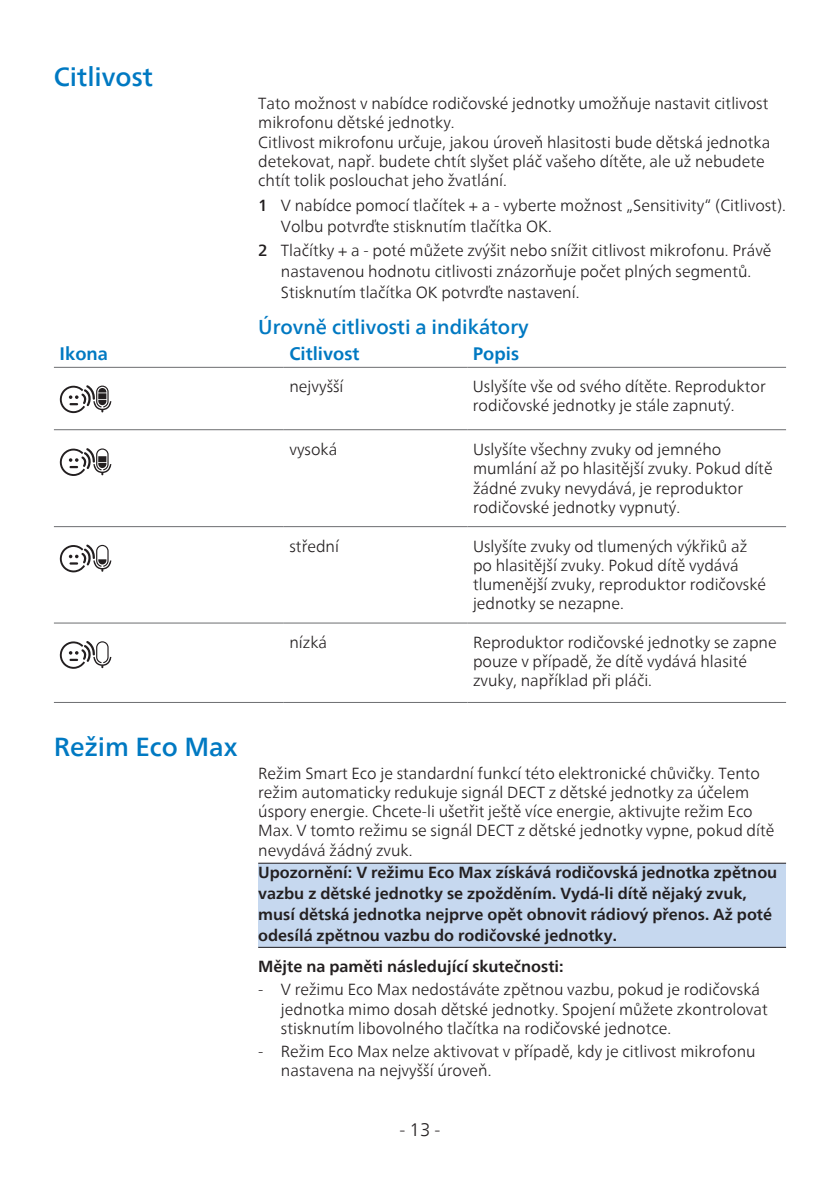
<style>
.page{position:relative;width:840px;height:1191px;background:#fff}
.page>*{position:absolute;margin:0;border:0;box-sizing:border-box;transform-origin:0 0}
.Heading_2{font:500 26px "Neue Frutiger World";color:#0079c2}
.Heading_3{font:500 20px "Neue Frutiger World";color:#0079c2}
.Table_Heading{font:700 18px "Neue Frutiger World";color:#0079c2}
.t1{font:300 18px "Neue Frutiger World";color:#231f20}
.Body_Text{font:300 16px/19.2px "Neue Frutiger World";color:#231f20}
.Warning{font:700 16px/20.8px "Neue Frutiger World";color:#231f20}
.Body_Text-2{font:700 16px "Neue Frutiger World";color:#231f20}
.s1{font-weight:500}
</style>
<div class="page">
<hr style="left:54px;top:367px;width:229px;height:1px;background:#6c6d70">
<hr style="left:283px;top:367px;width:184px;height:1px;background:#6c6d70">
<hr style="left:467px;top:367px;width:318px;height:1px;background:#6c6d70">
<hr style="left:54px;top:429px;width:229px;height:1px;background:#6c6d70">
<hr style="left:283px;top:429px;width:184px;height:1px;background:#6c6d70">
<hr style="left:467px;top:429px;width:318px;height:1px;background:#6c6d70">
<hr style="left:54px;top:526px;width:229px;height:1px;background:#6c6d70">
<hr style="left:283px;top:526px;width:184px;height:1px;background:#6c6d70">
<hr style="left:467px;top:526px;width:318px;height:1px;background:#6c6d70">
<hr style="left:54px;top:622px;width:229px;height:1px;background:#6c6d70">
<hr style="left:283px;top:622px;width:184px;height:1px;background:#6c6d70">
<hr style="left:467px;top:622px;width:318px;height:1px;background:#6c6d70">
<hr style="left:54px;top:702px;width:229px;height:1px;background:#6c6d70">
<hr style="left:283px;top:702px;width:184px;height:1px;background:#6c6d70">
<hr style="left:467px;top:702px;width:318px;height:1px;background:#6c6d70">
<div style="left:258px;top:863px;width:527px;height:84px;background:#c6d8ef"></div>
<hr style="left:258px;top:946px;width:527px;height:1px;background:#231f20">
<hr style="left:258px;top:862px;width:527px;height:1px;background:#231f20">
<svg style="left:60px;top:385px;width:51px;height:28px"></svg>
<svg style="left:60px;top:448px;width:51px;height:28px"></svg>
<svg style="left:60px;top:544px;width:51px;height:28px"></svg>
<svg style="left:60px;top:641px;width:51px;height:28px"></svg>
<p class="Heading_2" style="left:54px;top:55px;width:100px">Citlivost</p>
<p class="Body_Text" style="left:258px;top:94px;width:513px">Tato možnost v nabídce rodičovské jednotky umožňuje nastavit citlivost mikrofonu dětské jednotky.<br>Citlivost mikrofonu určuje, jakou úroveň hlasitosti bude dětská jednotka detekovat, např. budete chtít slyšet pláč vašeho dítěte, ale už nebudete chtít tolik poslouchat jeho žvatlání.</p>
<p class="Body_Text" style="left:281px;top:195px;width:506px;line-height:20.8px;text-indent:-23px"><span class="s1">1</span> V nabídce pomocí tlačítek + a - vyberte možnost „Sensitivity“ (Citlivost).<br>Volbu potvrďte stisknutím tlačítka OK.</p>
<p class="Body_Text" style="left:281px;top:240px;width:492px;line-height:20.8px;text-indent:-23px"><span class="s1">2</span> Tlačítky + a - poté můžete zvýšit nebo snížit citlivost mikrofonu. Právě nastavenou hodnotu citlivosti znázorňuje počet plných segmentů.<br>Stisknutím tlačítka OK potvrďte nastavení.</p>
<p class="Heading_3" style="left:258px;top:310px;width:272px">Úrovně citlivosti a indikátory</p>
<p class="Table_Heading" style="left:60px;top:337px;width:50px">Ikona</p>
<p class="Table_Heading" style="left:289px;top:337px;width:71px">Citlivost</p>
<p class="Table_Heading" style="left:472px;top:337px;width:48px">Popis</p>
<p class="Body_Text" style="left:289px;top:377px;width:55px">nejvyšší</p>
<p class="Body_Text" style="left:472px;top:377px;width:294px">Uslyšíte vše od svého dítěte. Reproduktor rodičovské jednotky je stále zapnutý.</p>
<p class="Body_Text" style="left:289px;top:440px;width:49px">vysoká</p>
<p class="Body_Text" style="left:473px;top:440px;width:301px">Uslyšíte všechny zvuky od jemného mumlání až po hlasitější zvuky. Pokud dítě žádné zvuky nevydává, je reproduktor rodičovské jednotky vypnutý.</p>
<p class="Body_Text" style="left:289px;top:536px;width:51px">střední</p>
<p class="Body_Text" style="left:473px;top:536px;width:294px">Uslyšíte zvuky od tlumených výkřiků až po hlasitější zvuky. Pokud dítě vydává tlumenější zvuky, reproduktor rodičovské jednotky se nezapne.</p>
<p class="Body_Text" style="left:289px;top:633px;width:39px">nízká</p>
<p class="Body_Text" style="left:473px;top:633px;width:305px">Reproduktor rodičovské jednotky se zapne pouze v případě, že dítě vydává hlasité zvuky, například při pláči.</p>
<p class="Heading_2" style="left:54px;top:725px;width:185px">Režim Eco Max</p>
<p class="Body_Text" style="left:258px;top:763px;width:517px">Režim Smart Eco je standardní funkcí této elektronické chůvičky. Tento režim automaticky redukuje signál DECT z dětské jednotky za účelem úspory energie. Chcete-li ušetřit ještě více energie, aktivujte režim Eco Max. V tomto režimu se signál DECT z dětské jednotky vypne, pokud dítě nevydává žádný zvuk.</p>
<p class="Warning" style="left:258px;top:862px;width:520px">Upozornění: V režimu Eco Max získává rodičovská jednotka zpětnou vazbu z dětské jednotky se zpožděním. Vydá-li dítě nějaký zvuk, musí dětská jednotka nejprve opět obnovit rádiový přenos. Až poté odesílá zpětnou vazbu do rodičovské jednotky.</p>
<p class="Body_Text-2" style="left:258px;top:952px;width:307px">Mějte na paměti následující skutečnosti:</p>
<p class="Body_Text" style="left:281px;top:980px;width:488px;text-indent:-23px">- V režimu Eco Max nedostáváte zpětnou vazbu, pokud je rodičovská jednotka mimo dosah dětské jednotky. Spojení můžete zkontrolovat stisknutím libovolného tlačítka na rodičovské jednotce.</p>
<p class="Body_Text" style="left:281px;top:1042px;width:476px;text-indent:-23px">- Režim Eco Max nelze aktivovat v případě, kdy je citlivost mikrofonu nastavena na nejvyšší úroveň.</p>
<p class="t1" style="left:399px;top:1115px;width:42px">- 13 -</p>
</div>
